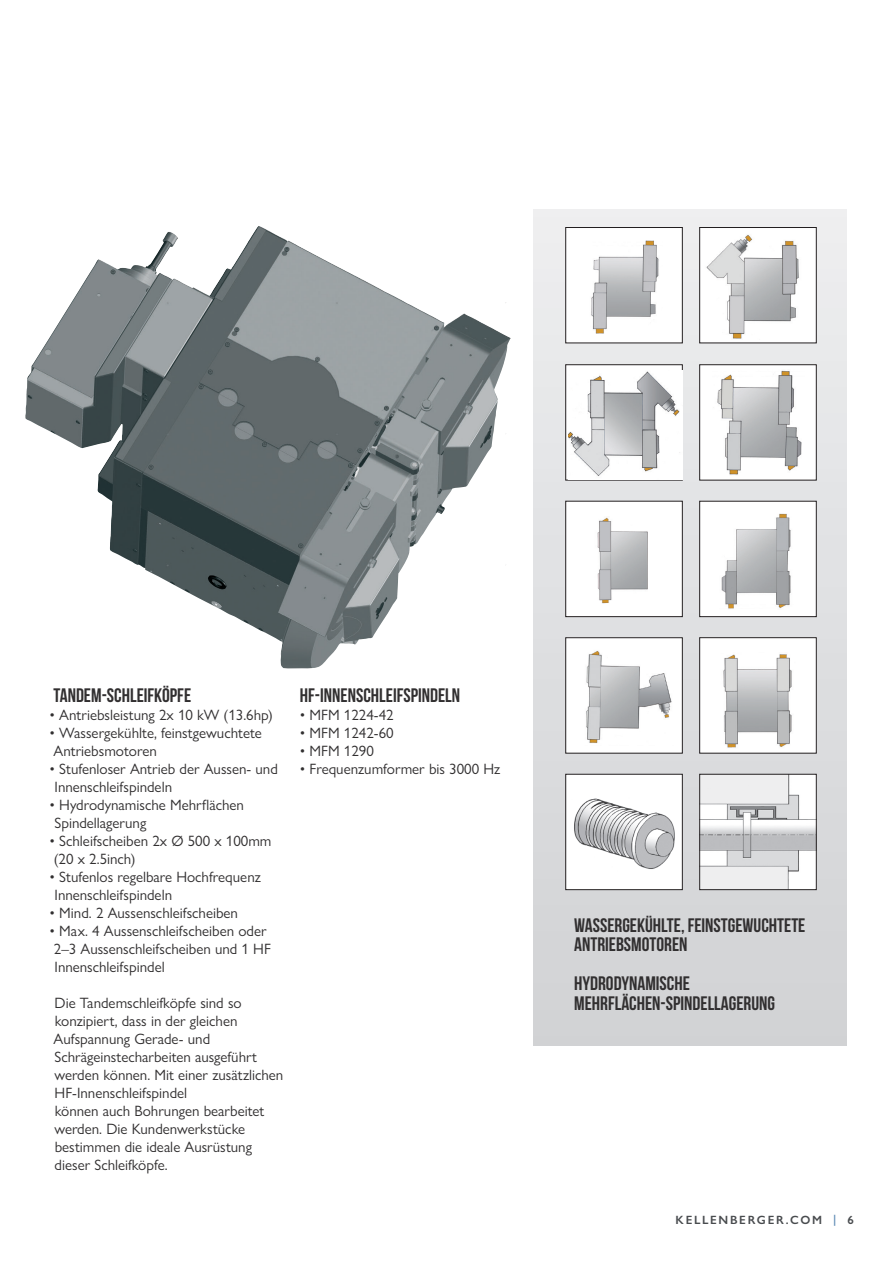
<style>
.page{position:relative;width:893px;height:1263px;background:#fff}
.page>*{position:absolute;margin:0;border:0;box-sizing:border-box;transform-origin:0 0}
.t1{font:19.5px/19.5px "Bebas Neue";color:#312f30}
.t2{font:15px/18px "Gill Sans Nova";color:#312f30}
.t3{font:600 12px "Gill Sans Nova";letter-spacing:.145em;color:#484b4e}
.s1{color:#5c89b4}
</style>
<div class="page">
<div style="left:533px;top:210px;width:313px;height:835px;background:linear-gradient(to bottom,#ebebec,#d0d1d4)"></div>
<div style="left:566px;top:365px;width:116px;height:115px;background:#fff"></div>
<div style="left:565px;top:365px;width:117px;height:115px;border:1px solid #231f20"></div>
<img style="left:25px;top:230px;width:442px;height:439px">
<div style="left:700px;top:365px;width:116px;height:115px;background:#fff"></div>
<img style="left:717px;top:370px;width:85px;height:105px">
<div style="left:566px;top:228px;width:116px;height:115px;background:#fff"></div>
<div style="left:565px;top:227px;width:117px;height:116px;border:1px solid #231f20"></div>
<img style="left:591px;top:240px;width:68px;height:94px">
<img style="left:569px;top:371px;width:113px;height:108px">
<div style="left:700px;top:228px;width:116px;height:115px;background:#fff"></div>
<div style="left:699px;top:227px;width:117px;height:116px;border:1px solid #231f20"></div>
<img style="left:706px;top:235px;width:93px;height:104px">
<div style="left:566px;top:638px;width:116px;height:115px;background:#fff"></div>
<img style="left:586px;top:650px;width:86px;height:93px">
<div style="left:566px;top:501px;width:116px;height:116px;background:#fff"></div>
<div style="left:565px;top:501px;width:117px;height:116px;border:1px solid #231f20"></div>
<img style="left:597px;top:517px;width:51px;height:87px">
<div style="left:700px;top:638px;width:116px;height:115px;background:#fff"></div>
<div style="left:699px;top:637px;width:117px;height:116px;border:1px solid #231f20"></div>
<img style="left:723px;top:654px;width:69px;height:94px">
<div style="left:700px;top:501px;width:116px;height:116px;background:#fff"></div>
<div style="left:699px;top:501px;width:117px;height:116px;border:1px solid #231f20"></div>
<img style="left:721px;top:513px;width:70px;height:96px">
<img style="left:701px;top:776px;width:113px;height:112px">
<div style="left:699px;top:774px;width:117px;height:116px;border:1px solid #231f20"></div>
<div style="left:566px;top:774px;width:116px;height:116px;background:#fff"></div>
<div style="left:565px;top:774px;width:117px;height:116px;border:1px solid #231f20"></div>
<img style="left:574px;top:798px;width:101px;height:71px">
<h1 class="t1" style="left:54px;top:686px;width:139px">TANDEM-SCHLEIFKÖPFE</h1>
<p class="t2" style="left:50px;top:708px;width:225px">• Antriebsleistung 2x 10 kW (13.6hp)</p>
<p class="t2" style="left:50px;top:726px;width:214px">• Wassergekühlte, feinstgewuchtete<br>Antriebsmotoren</p>
<p class="t2" style="left:55px;top:762px;width:225px;text-indent:-5px">• Stufenloser Antrieb der Aussen- und<br>Innenschleifspindeln</p>
<p class="t2" style="left:54px;top:798px;width:191px;text-indent:-5px">• Hydrodynamische Mehrflächen<br>Spindellagerung</p>
<p class="t2" style="left:50px;top:834px;width:223px">• Schleifscheiben 2x Ø 500 x 100mm (20 x 2.5inch)</p>
<p class="t2" style="left:55px;top:870px;width:208px;text-indent:-5px">• Stufenlos regelbare Hochfrequenz<br>Innenschleifspindeln</p>
<p class="t2" style="left:50px;top:906px;width:190px">• Mind. 2 Aussenschleifscheiben</p>
<p class="t2" style="left:50px;top:924px;width:223px">• Max. 4 Aussenschleifscheiben oder<br>2–3 Aussenschleifscheiben und 1 HF<br>Innenschleifspindel</p>
<p class="t2" style="left:54px;top:996px;width:231px">Die Tandemschleifköpfe sind so konzipiert, dass in der gleichen<br>Aufspannung Gerade- und<br>Schrägeinstecharbeiten ausgeführt werden können. Mit einer zusätzlichen<br>HF-Innenschleifspindel<br>können auch Bohrungen bearbeitet werden. Die Kundenwerkstücke bestimmen die ideale Ausrüstung dieser Schleifköpfe.</p>
<h1 class="t1" style="left:300px;top:686px;width:162px">HF-INNENSCHLEIFSPINDELN</h1>
<p class="t2" style="left:300px;top:708px;width:95px">• MFM 1224-42</p>
<p class="t2" style="left:300px;top:726px;width:95px">• MFM 1242-60</p>
<p class="t2" style="left:300px;top:744px;width:75px">• MFM 1290</p>
<p class="t2" style="left:300px;top:762px;width:202px">• Frequenzumformer bis 3000 Hz</p>
<h1 class="t1" style="left:574px;top:915px;width:233px">WASSERGEKÜHLTE, FEINSTGEWUCHTETE<br>ANTRIEBSMOTOREN</h1>
<h1 class="t1" style="left:574px;top:974px;width:202px">HYDRODYNAMISCHE<br>MEHRFLÄCHEN-SPINDELLAGERUNG</h1>
<p class="t3" style="left:676px;top:1213px;width:180px">KELLENBERGER.COM <span class="s1">|</span> 6</p>
</div>
